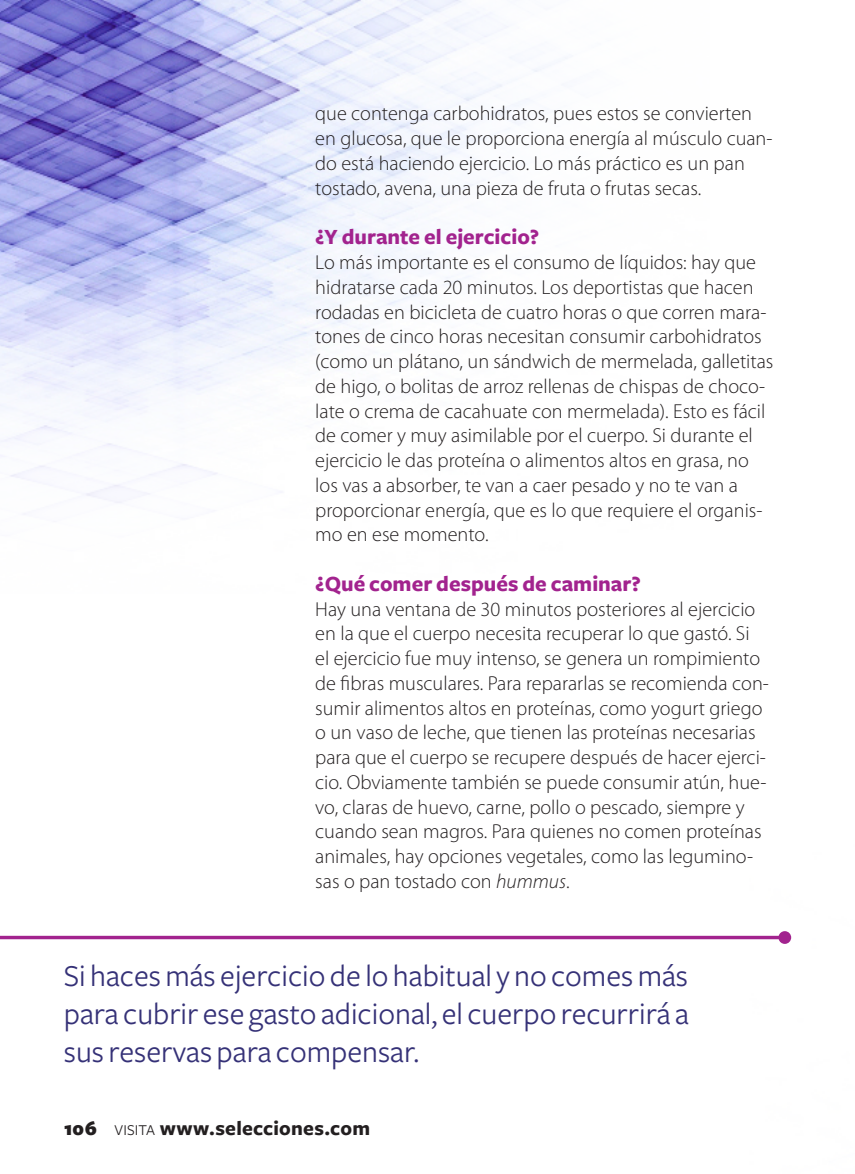
<style>
.page{position:relative;width:855px;height:1174px;background:#fff}
.page>*{position:absolute;margin:0;border:0;box-sizing:border-box;transform-origin:0 0}
.t1{font:31.5px/37.8px "Freight Sans";color:#353177;text-align:justify}
.Pregunta{font:700 22.5px "Freight Sans";color:#a2238e}
.t2{font:700 20.93px "Freight Sans";letter-spacing:.01em;color:#231f20}
.Texto_Corrido_Myriad{font:300 20.25px/24.8px "Myriad Pro";color:#231f20}
.s1{font-style:italic}
.s2{font-weight:900;font-size:20.25px}
.s3{font-weight:400;font-size:15.53px}
</style>
<div class="page">
<img style="left:0;top:0;width:567px;height:503px">
<svg style="left:0;top:931px;width:791px;height:13px"></svg>
<p class="Texto_Corrido_Myriad" style="left:315px;top:101px;width:459px">que contenga carbohidratos, pues estos se convierten en glucosa, que le proporciona energía al músculo cuan&shy;do está haciendo ejercicio. Lo más práctico es un pan tostado, avena, una pieza de fruta o frutas secas.</p>
<p class="Pregunta" style="left:315px;top:225px;width:226px">¿Y durante el ejercicio?</p>
<p class="Texto_Corrido_Myriad" style="left:315px;top:250px;width:460px">Lo más importante es el consumo de líquidos: hay que hidratarse cada 20 minutos. Los deportistas que hacen rodadas en bicicleta de cuatro horas o que corren mara&shy;tones de cinco horas necesitan consumir carbohidratos (como un plátano, un sándwich de mermelada, galletitas de higo, o bolitas de arroz rellenas de chispas de choco&shy;late o crema de cacahuate con mermelada). Esto es fácil de comer y muy asimilable por el cuerpo. Si durante el ejercicio le das proteína o alimentos altos en grasa, no los vas a absorber, te van a caer pesado y no te van a proporcionar energía, que es lo que requiere el organis&shy;mo en ese momento.</p>
<p class="Pregunta" style="left:315px;top:571px;width:327px">¿Qué comer después de caminar?</p>
<p class="Texto_Corrido_Myriad" style="left:315px;top:596px;width:455px">Hay una ventana de 30 minutos posteriores al ejercicio en la que el cuerpo necesita recuperar lo que gastó. Si<br>el ejercicio fue muy intenso, se genera un rompimiento de fibras musculares. Para repararlas se recomienda con&shy;sumir alimentos altos en proteínas, como yogurt griego o un vaso de leche, que tienen las proteínas necesarias para que el cuerpo se recupere después de hacer ejerci&shy;cio. Obviamente también se puede consumir atún, hue&shy;vo, claras de huevo, carne, pollo o pescado, siempre y cuando sean magros. Para quienes no comen proteínas animales, hay opciones vegetales, como las legumino&shy;sas o pan tostado con <span class="s1">hummus</span>.</p>
<p class="t1" style="left:64px;top:958px;width:626px">Si haces más ejercicio de lo habitual y no comes más para cubrir ese gasto adicional, el cuerpo recurrirá a sus reservas para compensar.</p>
<p class="t2" style="left:64px;top:1117px;width:307px"><span class="s2">106</span> <span class="s3">visita</span> www.selecciones.com</p>
</div>
